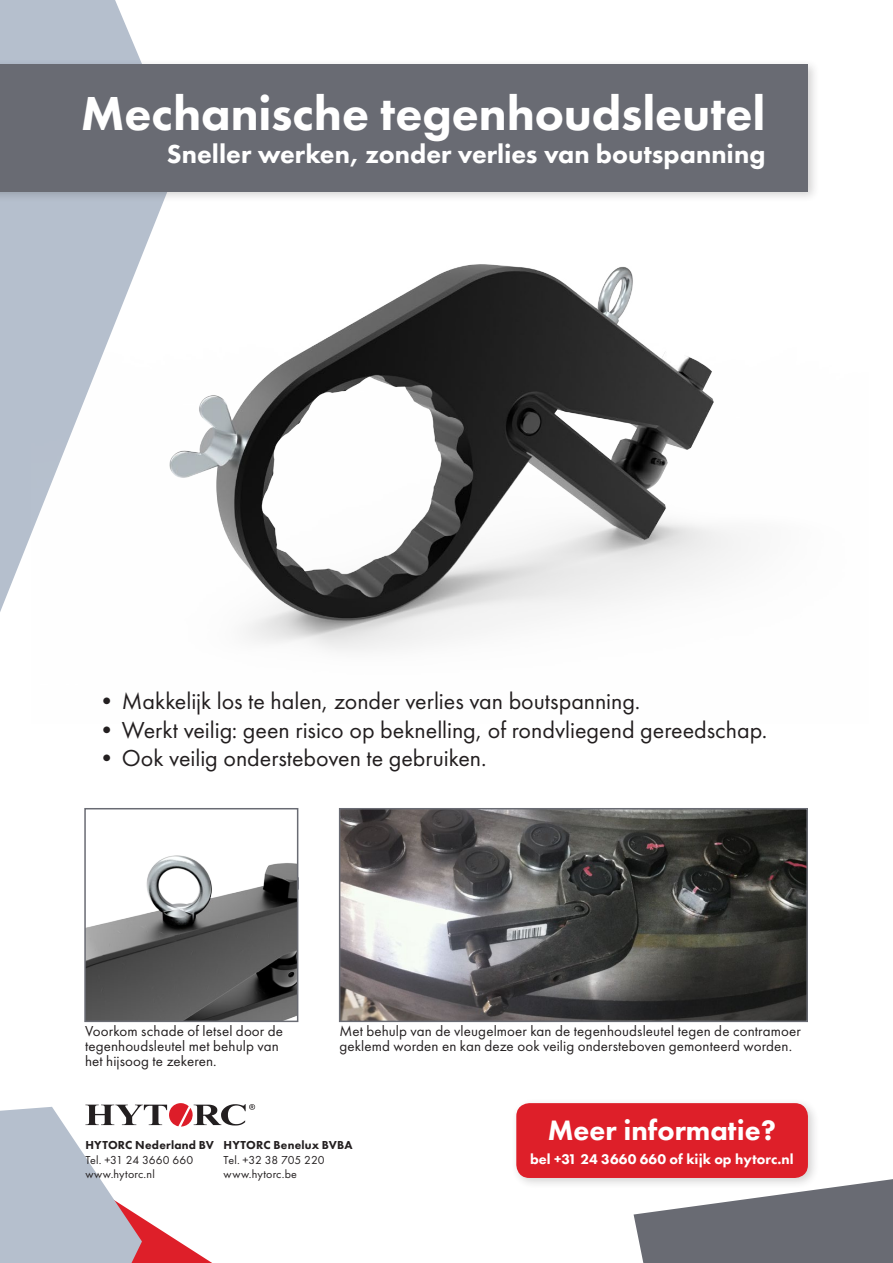
<style>
.page{position:relative;width:893px;height:1263px;background:#fff}
.page>*{position:absolute;margin:0;border:0;box-sizing:border-box;transform-origin:0 0}
.t1{font:800 49.5px "Futura PT";letter-spacing:-.005em;color:#fff}
.t2{font:800 29.1px "Futura PT";color:#fff}
.t3{font:800 27px "Futura PT";color:#fff}
.t4{font:24px "Futura PT";color:#231f20}
.HYTORC_Subtitles{font:15px/15px "Futura PT";letter-spacing:.01em;color:#231f20}
.t5{font:800 14.55px "Futura PT";color:#fff}
.t6{font:12px "Futura PT";letter-spacing:.015em;color:#231f20}
.t7{font:800 12px "Futura PT";letter-spacing:.02em;color:#231f20}
</style>
<div class="page">
<svg style="left:634px;top:1179px;width:259px;height:84px;background:#7f8188"></svg>
<svg style="left:0;top:0;width:163px;height:612px;background:#bfc8d4"></svg>
<img style="left:342px;top:811px;width:463px;height:208px">
<div style="left:339px;top:808px;width:469px;height:214px;border:2px solid #696b73"></div>
<img style="left:32px;top:207px;width:709px;height:444px">
<svg style="left:84px;top:808px;width:215px;height:215px"></svg>
<div style="left:511px;top:1098px;width:308px;height:91px;background:#231f20;opacity:.2"></div>
<div style="left:516px;top:1103px;width:292px;height:75px;background:#de1f29;border-radius:13px"></div>
<div style="left:0;top:58px;width:820px;height:145px;background:#231f20;opacity:.2"></div>
<div style="left:0;top:64px;width:808px;height:127px;background:#696b73"></div>
<svg style="left:0;top:1103px;width:255px;height:160px"></svg>
<p class="t1" style="left:81px;top:83px;width:686px">Mechanische tegenhoudsleutel</p>
<p class="t3" style="left:167px;top:137px;width:600px">Sneller werken, zonder verlies van boutspanning</p>
<p class="t4" style="left:95px;top:687px;width:547px">•Makkelijk los te halen, zonder verlies van boutspanning.</p>
<p class="t4" style="left:95px;top:715px;width:674px">•Werkt veilig: geen risico op beknelling, of rondvliegend gereedschap.</p>
<p class="t4" style="left:95px;top:744px;width:393px">•Ook veilig ondersteboven te gebruiken.</p>
<p class="HYTORC_Subtitles" style="left:85px;top:1024px;width:200px">Voorkom schade of letsel door de tegenhoudsleutel met behulp van het hijsoog te zekeren.</p>
<p class="HYTORC_Subtitles" style="left:339px;top:1024px;width:463px">Met behulp van de vleugelmoer kan de tegenhoudsleutel tegen de contramoer geklemd worden en kan deze ook veilig ondersteboven gemonteerd worden.</p>
<p class="t7" style="left:85px;top:1138px;width:130px">HYTORC Nederland BV</p>
<p class="t6" style="left:85px;top:1152px;width:109px">Tel. +31 24 3660 660</p>
<p class="t6" style="left:85px;top:1167px;width:71px">www.hytorc.nl</p>
<p class="t7" style="left:224px;top:1138px;width:131px">HYTORC Benelux BVBA</p>
<p class="t6" style="left:224px;top:1152px;width:103px">Tel. +32 38 705 220</p>
<p class="t6" style="left:224px;top:1167px;width:75px">www.hytorc.be</p>
<p class="t2" style="left:548px;top:1111px;width:230px">Meer informatie?</p>
<p class="t5" style="left:530px;top:1150px;width:265px">bel +31 24 3660 660 of kijk op hytorc.nl</p>
</div>
